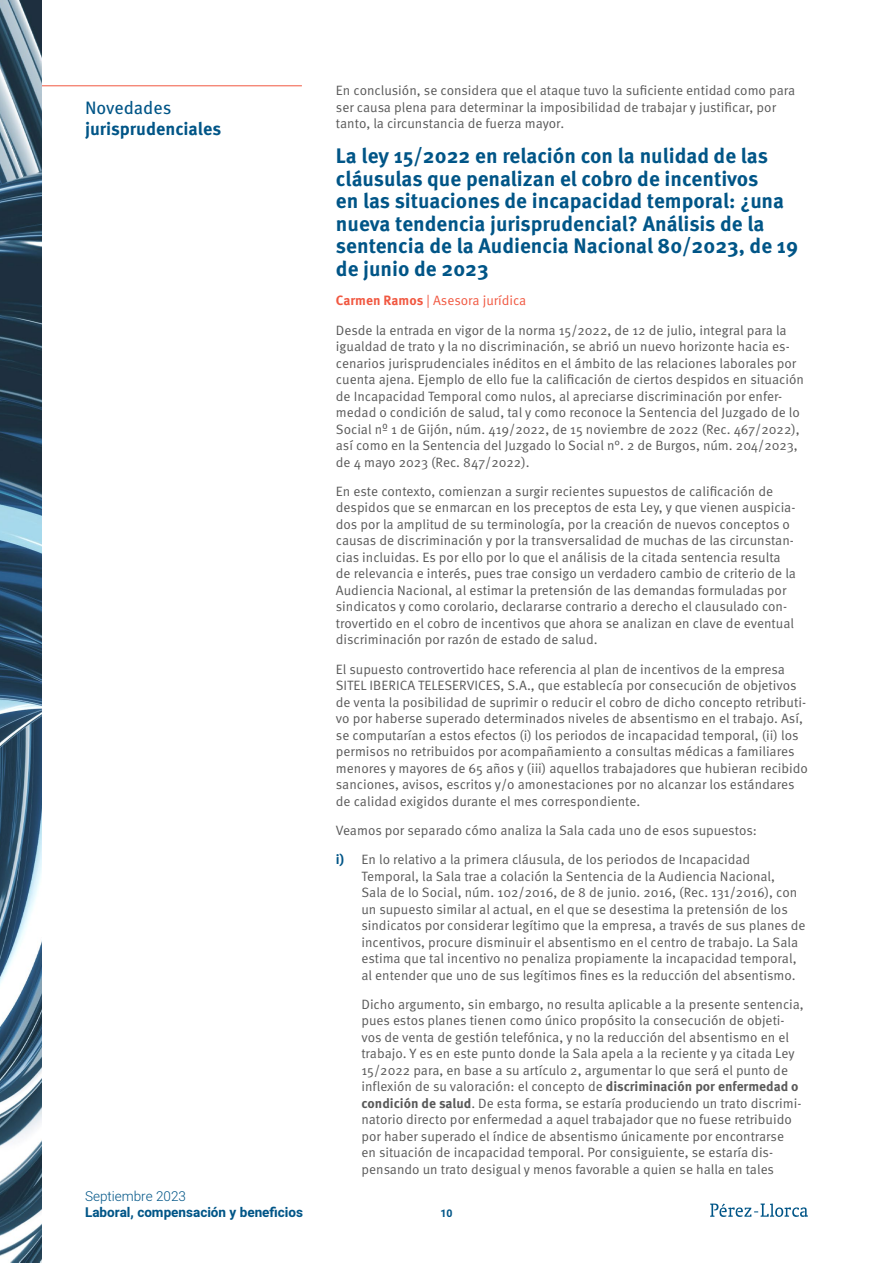
<style>
.page{position:relative;width:893px;height:1263px;background:#fff}
.page>*{position:absolute;margin:0;border:0;box-sizing:border-box;transform-origin:0 0}
.t1{font:700 21px/22.5px "Meta Pro";color:#005587}
.t2{font:700 18px "Meta Pro";letter-spacing:-.005em;color:#005587}
.t3{font:18px "Meta Pro";letter-spacing:-.005em;color:#005587}
.t4{font:13.5px/16.5px "Meta Pro Norm";color:#595959}
.t5{font:700 13.5px "Heebo";color:#005587}
.t6{font:300 13.5px "Heebo";color:#005587}
.t7{font:700 10.5px "Heebo";color:#005587}
.s1{font-family:"Meta Pro";font-weight:700;color:#f15841}
.s2{color:#f15841}
.s3{font-family:"Meta Pro";font-weight:700;color:#005587}
.s4{font-family:"Meta Pro";font-weight:700}
</style>
<div class="page">
<svg style="left:710px;top:1203px;width:98px;height:14px"></svg>
<hr style="left:41px;top:85px;width:261px;height:1px;background:#f15841">
<img style="left:0;top:0;width:41px;height:1263px">
<h2 class="t3" style="left:85px;top:94px;width:88px">Novedades</h2>
<h2 class="t2" style="left:85px;top:115px;width:138px">jurisprudenciales</h2>
<p class="t6" style="left:85px;top:1186px;width:103px">Septiembre 2023</p>
<p class="t5" style="left:85px;top:1203px;width:220px">Laboral, compensación y beneficios</p>
<p class="t4" style="left:336px;top:81px;width:461px">En conclusión, se considera que el ataque tuvo la suficiente entidad como para ser causa plena para determinar la imposibilidad de trabajar y justificar, por tanto, la circunstancia de fuerza mayor.</p>
<p class="t1" style="left:336px;top:144px;width:464px">La ley 15/2022 en relación con la nulidad de las cláusulas que penalizan el cobro de incentivos<br>en las situaciones de incapacidad temporal: ¿una nueva tendencia jurisprudencial? Análisis de la sentencia de la Audiencia Nacional 80/2023, de 19 de junio de 2023</p>
<p class="t4" style="left:336px;top:285px;width:452px;line-height:29.2px"><span class="s1">Carmen Ramos</span> <span class="s2">| Asesora jurídica<br></span>Desde la entrada en vigor de la norma 15/2022, de 12 de julio, integral para la</p>
<p class="t4" style="left:336px;top:337px;width:470px">igualdad de trato y la no discriminación, se abrió un nuevo horizonte hacia es&shy;cenarios jurisprudenciales inéditos en el ámbito de las relaciones laborales por cuenta ajena. Ejemplo de ello fue la calificación de ciertos despidos en situación de Incapacidad Temporal como nulos, al apreciarse discriminación por enfer&shy;medad o condición de salud, tal y como reconoce la Sentencia del Juzgado de lo Social nº 1 de Gijón, núm. 419/2022, de 15 noviembre de 2022 (Rec. 467/2022), así como en la Sentencia del Juzgado lo Social n°. 2 de Burgos, núm. 204/2023, de 4 mayo 2023 (Rec. 847/2022).</p>
<p class="t4" style="left:336px;top:482px;width:462px">En este contexto, comienzan a surgir recientes supuestos de calificación de despidos que se enmarcan en los preceptos de esta Ley, y que vienen auspicia&shy;dos por la amplitud de su terminología, por la creación de nuevos conceptos o causas de discriminación y por la transversalidad de muchas de las circunstan&shy;cias incluidas. Es por ello por lo que el análisis de la citada sentencia resulta de relevancia e interés, pues trae consigo un verdadero cambio de criterio de la Audiencia Nacional, al estimar la pretensión de las demandas formuladas por sindicatos y como corolario, declararse contrario a derecho el clausulado con&shy;trovertido en el cobro de incentivos que ahora se analizan en clave de eventual discriminación por razón de estado de salud.</p>
<p class="t4" style="left:336px;top:660px;width:473px">El supuesto controvertido hace referencia al plan de incentivos de la empresa SITEL IBERICA TELESERVICES, S.A., que establecía por consecución de objetivos de venta la posibilidad de suprimir o reducir el cobro de dicho concepto retributi&shy;vo por haberse superado determinados niveles de absentismo en el trabajo. Así, se computarían a estos efectos (i) los periodos de incapacidad temporal, (ii) los permisos no retribuidos por acompañamiento a consultas médicas a familiares menores y mayores de 65 años y (iii) aquellos trabajadores que hubieran recibido sanciones, avisos, escritos y/o amonestaciones por no alcanzar los estándares de calidad exigidos durante el mes correspondiente.</p>
<p class="t4" style="left:336px;top:815px;width:422px;line-height:29.2px">Veamos por separado cómo analiza la Sala cada uno de esos supuestos: <span class="s3">i)</span> En lo relativo a la primera cláusula, de los periodos de Incapacidad</p>
<p class="t4" style="left:361px;top:867px;width:446px">Temporal, la Sala trae a colación la Sentencia de la Audiencia Nacional,<br>Sala de lo Social, núm. 102/2016, de 8 de junio. 2016, (Rec. 131/2016), con un supuesto similar al actual, en el que se desestima la pretensión de los sindicatos por considerar legítimo que la empresa, a través de sus planes de incentivos, procure disminuir el absentismo en el centro de trabajo. La Sala estima que tal incentivo no penaliza propiamente la incapacidad temporal, al entender que uno de sus legítimos fines es la reducción del absentismo.</p>
<p class="t4" style="left:361px;top:995px;width:444px">Dicho argumento, sin embargo, no resulta aplicable a la presente sentencia, pues estos planes tienen como único propósito la consecución de objeti&shy;vos de venta de gestión telefónica, y no la reducción del absentismo en el trabajo. Y es en este punto donde la Sala apela a la reciente y ya citada Ley 15/2022 para, en base a su artículo 2, argumentar lo que será el punto de inflexión de su valoración: el concepto de <span class="s4">discriminación por enfermedad o condición de salud</span>. De esta forma, se estaría produciendo un trato discrimi&shy;natorio directo por enfermedad a aquel trabajador que no fuese retribuido por haber superado el índice de absentismo únicamente por encontrarse<br>en situación de incapacidad temporal. Por consiguiente, se estaría dis&shy;pensando un trato desigual y menos favorable a quien se halla en tales</p>
<p class="t7" style="left:440px;top:1206px;width:14px">10</p>
</div>
